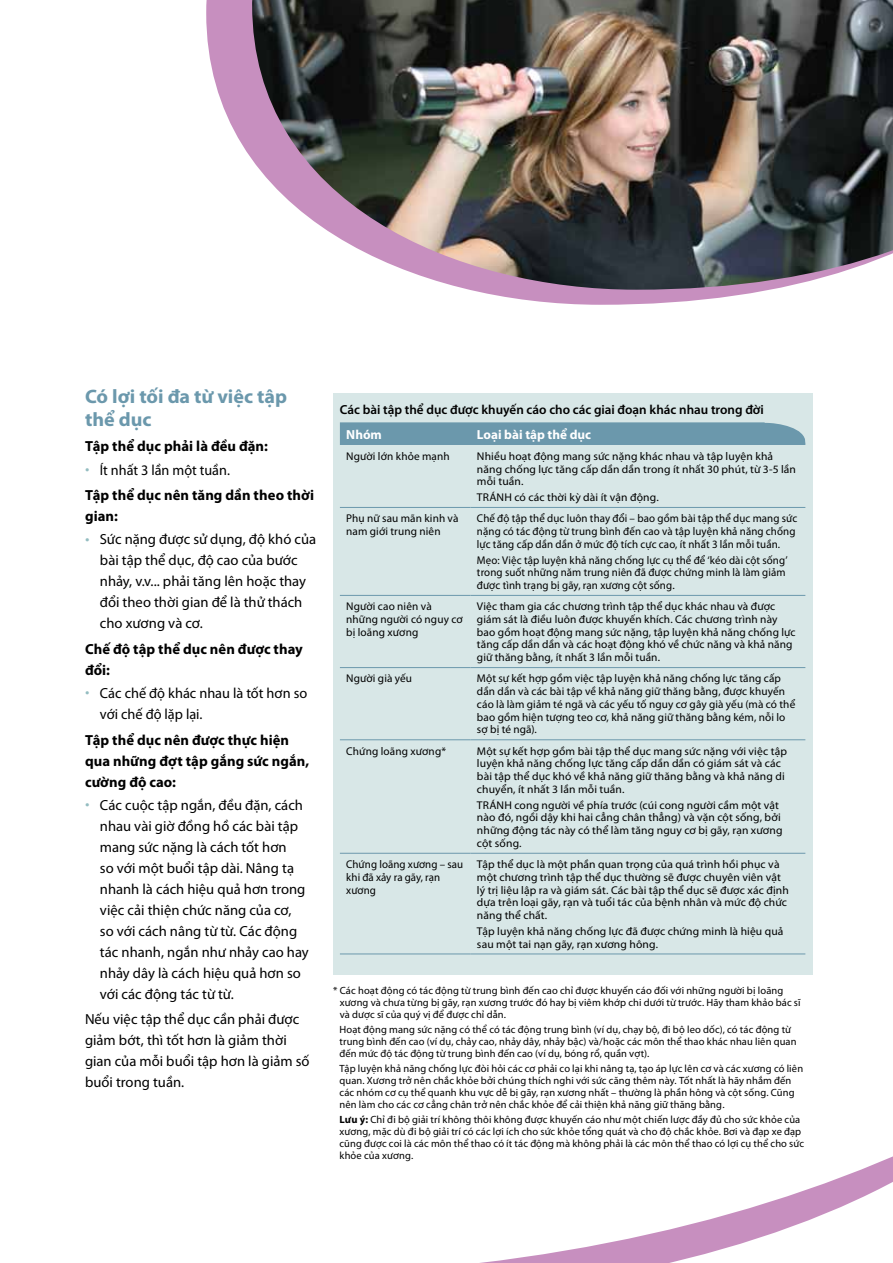
<style>
.page{position:relative;width:893px;height:1263px;background:#fff}
.page>*{position:absolute;margin:0;border:0;box-sizing:border-box;transform-origin:0 0}
.t1{font:700 19.5px/22.5px "Myriad Pro";letter-spacing:-.005em;color:#6b98ac}
.t2{font:14.7px/21px "Myriad Pro";color:#000}
.t3{font:700 14.7px/21px "Myriad Pro";letter-spacing:.005em;color:#000}
.t4{font:600 13.2px "Myriad Pro";color:#000}
.t5{font:700 13.2px "Myriad Pro";color:#fff}
.t6{font:11.25px/12.8px "Myriad Pro";letter-spacing:.01em;color:#000}
.t7{font:10.5px/12px "Myriad Pro";letter-spacing:.01em;color:#000}
.s1{font-family:"Helvetica Neue LT Pro";font-weight:300;font-size:9px;color:#94bdc1}
.s2{font-weight:400}
.s3{font-weight:700}
</style>
<div class="page">
<svg style="left:480px;top:1156px;width:413px;height:107px"></svg>
<svg style="left:206px;top:0;width:562px;height:305px"></svg>
<div style="left:333px;top:393px;width:479px;height:582px;background:#d8e7e7"></div>
<svg style="left:340px;top:594px;width:465px;height:360px"></svg>
<hr style="left:340px;top:507px;width:131px;height:1px;background:#6b98ac">
<hr style="left:471px;top:507px;width:334px;height:1px;background:#6b98ac">
<hr style="left:340px;top:595px;width:131px;height:1px;background:#6b98ac">
<hr style="left:471px;top:595px;width:334px;height:1px;background:#6b98ac">
<hr style="left:340px;top:667px;width:131px;height:1px;background:#6b98ac">
<hr style="left:471px;top:667px;width:334px;height:1px;background:#6b98ac">
<hr style="left:340px;top:739px;width:131px;height:1px;background:#6b98ac">
<hr style="left:471px;top:739px;width:334px;height:1px;background:#6b98ac">
<hr style="left:340px;top:853px;width:131px;height:1px;background:#6b98ac">
<hr style="left:471px;top:853px;width:334px;height:1px;background:#6b98ac">
<hr style="left:340px;top:954px;width:131px;height:1px;background:#6b98ac">
<hr style="left:471px;top:954px;width:334px;height:1px;background:#6b98ac">
<div style="left:340px;top:422px;width:466px;height:23px;background:#6b98ac"></div>
<img style="left:252px;top:0;width:641px;height:290px">
<h1 class="t1" style="left:85px;top:385px;width:203px">Có lợi tối đa từ việc tập thể dục</h1>
<h2 class="t3" style="left:85px;top:435px;width:184px">Tập thể dục phải là đều đặn:</h2>
<h2 class="t3" style="left:85px;top:456px;width:231px;line-height:25.5px"><span class="s1">•</span> <span class="s2">Ít nhất 3 lần một tuần.<br></span>Tập thể dục nên tăng dần theo thời</h2>
<h2 class="t3" style="left:85px;top:505px;width:34px">gian:</h2>
<h2 class="t2" style="left:100px;top:529px;width:218px;text-indent:-15px"><span class="s1">•</span> Sức nặng được sử dụng, độ khó của bài tập thể dục, độ cao của bước nhảy, v.v... phải tăng lên hoặc thay đổi theo thời gian để là thử thách cho xương và cơ.</h2>
<h2 class="t3" style="left:85px;top:638px;width:219px">Chế độ tập thể dục nên được thay đổi:</h2>
<h2 class="t2" style="left:100px;top:682px;width:209px;text-indent:-15px"><span class="s1">•</span> Các chế độ khác nhau là tốt hơn so với chế độ lặp lại.</h2>
<h2 class="t3" style="left:85px;top:729px;width:226px">Tập thể dục nên được thực hiện qua những đợt tập gắng sức ngắn, cường độ cao:</h2>
<p class="t2" style="left:100px;top:794px;width:210px;text-indent:-15px"><span class="s1">•</span> Các cuộc tập ngắn, đều đặn, cách nhau vài giờ đồng hồ các bài tập mang sức nặng là cách tốt hơn<br>so với một buổi tập dài. Nâng tạ nhanh là cách hiệu quả hơn trong việc cải thiện chức năng của cơ, so với cách nâng từ từ. Các động tác nhanh, ngắn như nhảy cao hay nhảy dây là cách hiệu quả hơn so với các động tác từ từ.</p>
<h2 class="t2" style="left:85px;top:1009px;width:226px">Nếu việc tập thể dục cần phải được giảm bớt, thì tốt hơn là giảm thời gian của mỗi buổi tập hơn là giảm số buổi trong tuần.</h2>
<p class="t4" style="left:340px;top:401px;width:425px">Các bài tập thể dục được khuyến cáo cho các giai đoạn khác nhau trong đời</p>
<p class="t5" style="left:346px;top:425px;width:37px">Nhóm</p>
<p class="t5" style="left:477px;top:425px;width:116px">Loại bài tập thể dục</p>
<p class="t6" style="left:346px;top:449px;width:105px">Người lớn khỏe mạnh</p>
<p class="t6" style="left:477px;top:449px;width:321px">Nhiều hoạt động mang sức nặng khác nhau và tập luyện khả năng chống lực tăng cấp dần dần trong ít nhất 30 phút, từ 3-5 lần mỗi tuần.</p>
<p class="t6" style="left:477px;top:491px;width:183px">TRÁNH có các thời kỳ dài ít vận động.</p>
<p class="t6" style="left:346px;top:512px;width:114px">Phụ nữ sau mãn kinh và nam giới trung niên</p>
<p class="t6" style="left:477px;top:512px;width:322px">Chế độ tập thể dục luôn thay đổi – bao gồm bài tập thể dục mang sức nặng có tác động từ trung bình đến cao và tập luyện khả năng chống lực tăng cấp dần dần ở mức độ tích cực cao, ít nhất 3 lần mỗi tuần.</p>
<p class="t6" style="left:477px;top:553px;width:312px">Mẹo: Việc tập luyện khả năng chống lực cụ thể để ‘kéo dài cột sống’ trong suốt những năm trung niên đã được chứng minh là làm giảm được tình trạng bị gãy, rạn xương cột sống.</p>
<p class="t6" style="left:346px;top:600px;width:118px">Người cao niên và những người có nguy cơ bị loãng xương</p>
<p class="t6" style="left:477px;top:600px;width:320px">Việc tham gia các chương trình tập thể dục khác nhau và được giám sát là điều luôn được khuyến khích. Các chương trình này bao gồm hoạt động mang sức nặng, tập luyện khả năng chống lực tăng cấp dần dần và các hoạt động khó về chức năng và khả năng giữ thăng bằng, ít nhất 3 lần mỗi tuần.</p>
<p class="t6" style="left:346px;top:672px;width:67px">Người già yếu</p>
<p class="t6" style="left:477px;top:672px;width:320px">Một sự kết hợp gồm việc tập luyện khả năng chống lực tăng cấp dần dần và các bài tập về khả năng giữ thăng bằng, được khuyến cáo là làm giảm té ngã và các yếu tố nguy cơ gây già yếu (mà có thể bao gồm hiện tượng teo cơ, khả năng giữ thăng bằng kém, nỗi lo sợ bị té ngã).</p>
<p class="t6" style="left:346px;top:744px;width:101px">Chứng loãng xương*</p>
<p class="t6" style="left:477px;top:744px;width:312px">Một sự kết hợp gồm bài tập thể dục mang sức nặng với việc tập luyện khả năng chống lực tăng cấp dần dần có giám sát và các bài tập thể dục khó về khả năng giữ thăng bằng và khả năng di chuyển, ít nhất 3 lần mỗi tuần.</p>
<p class="t6" style="left:477px;top:798px;width:307px">TRÁNH cong người về phía trước (cúi cong người cầm một vật nào đó, ngồi dậy khi hai cẳng chân thẳng) và vặn cột sống, bởi những động tác này có thể làm tăng nguy cơ bị gãy, rạn xương cột sống.</p>
<p class="t6" style="left:346px;top:858px;width:118px">Chứng loãng xương – sau khi đã xảy ra gãy, rạn xương</p>
<p class="t6" style="left:477px;top:858px;width:313px">Tập thể dục là một phần quan trọng của quá trình hồi phục và một chương trình tập thể dục thường sẽ được chuyên viên vật lý trị liệu lập ra và giám sát. Các bài tập thể dục sẽ được xác định dựa trên loại gãy, rạn và tuổi tác của bệnh nhân và mức độ chức năng thể chất.</p>
<p class="t6" style="left:477px;top:924px;width:308px">Tập luyện khả năng chống lực đã được chứng minh là hiệu quả sau một tai nạn gãy, rạn xương hông.</p>
<p class="t7" style="left:340px;top:984px;width:462px;text-indent:-7px">* Các hoạt động có tác động từ trung bình đến cao chỉ được khuyến cáo đối với những người bị loãng xương và chưa từng bị gãy, rạn xương trước đó hay bị viêm khớp chi dưới từ trước. Hãy tham khảo bác sĩ và dược sĩ của quý vị để được chỉ dẫn.</p>
<p class="t7" style="left:339px;top:1023px;width:459px">Hoạt động mang sức nặng có thể có tác động trung bình (ví dụ, chạy bộ, đi bộ leo dốc), có tác động từ trung bình đến cao (ví dụ, chảy cao, nhảy dây, nhảy bậc) và/hoặc các môn thể thao khác nhau liên quan đến mức độ tác động từ trung bình đến cao (ví dụ, bóng rổ, quần vợt).</p>
<p class="t7" style="left:339px;top:1062px;width:465px">Tập luyện khả năng chống lực đòi hỏi các cơ phải co lại khi nâng tạ, tạo áp lực lên cơ và các xương có liên quan. Xương trở nên chắc khỏe bởi chúng thích nghi với sức căng thêm này. Tốt nhất là hãy nhắm đến các nhóm cơ cụ thể quanh khu vực dễ bị gãy, rạn xương nhất – thường là phần hông và cột sống. Cũng nên làm cho các cơ cẳng chân trở nên chắc khỏe để cải thiện khả năng giữ thăng bằng.</p>
<p class="t7" style="left:339px;top:1113px;width:466px"><span class="s3">Lưu ý:</span> Chỉ đi bộ giải trí không thôi không được khuyến cáo như một chiến lược đầy đủ cho sức khỏe của xương, mặc dù đi bộ giải trí có các lợi ích cho sức khỏe tổng quát và cho độ chắc khỏe. Bơi và đạp xe đạp cũng được coi là các môn thể thao có ít tác động mà không phải là các môn thể thao có lợi cụ thể cho sức khỏe của xương.</p>
</div>
